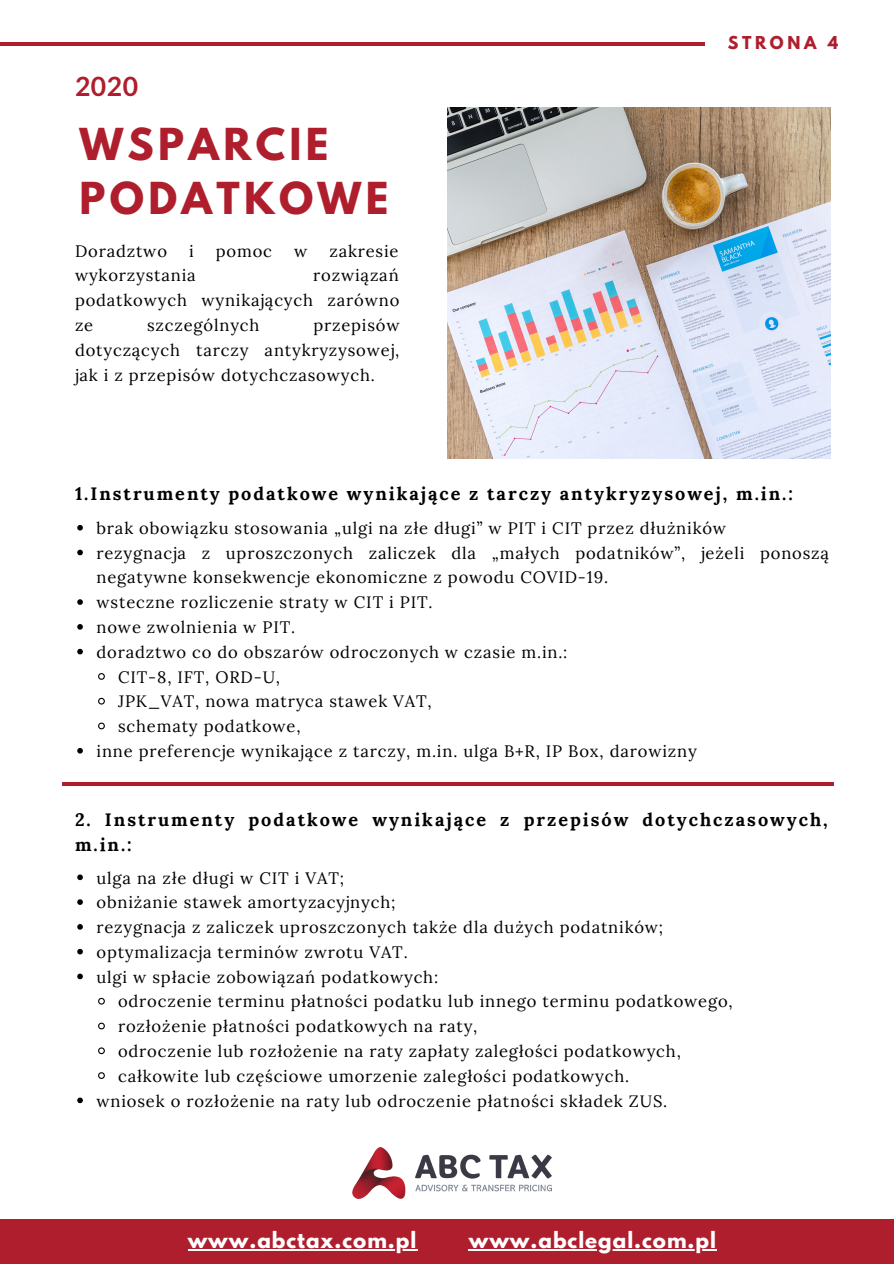
<style>
.page{position:relative;width:894px;height:1264px;background:#fff}
.page>*{position:absolute;margin:0;border:0;box-sizing:border-box;transform-origin:0 0}
.t1{font:700 39px/54px "League Spartan";letter-spacing:.11em;color:#af1e2d}
.t2{font:700 26.55px "Lato";color:#af1e2d}
.t3{font:700 19.8px "League Spartan";letter-spacing:.05em;color:#fff}
.t4{font:700 18px/24.8px "Lora";letter-spacing:.11em;color:#000}
.t5{font:16.5px/24.8px "Lora";letter-spacing:.05em;color:#000;text-align:justify}
.t6{font:700 15.75px "League Spartan";letter-spacing:.23em;color:#af1e2d}
</style>
<div class="page">
<div style="left:0;top:1219px;width:893px;height:44px;background:#af1e2d"></div>
<hr style="left:0;top:42px;width:704px;height:3px;background:#af1e2d">
<svg style="left:77px;top:874px;width:6px;height:6px"></svg>
<svg style="left:77px;top:899px;width:6px;height:5px"></svg>
<svg style="left:77px;top:924px;width:6px;height:5px"></svg>
<svg style="left:77px;top:948px;width:6px;height:6px"></svg>
<svg style="left:77px;top:973px;width:6px;height:6px"></svg>
<svg style="left:98px;top:997px;width:7px;height:8px"></svg>
<svg style="left:98px;top:1022px;width:7px;height:8px"></svg>
<svg style="left:98px;top:1047px;width:7px;height:8px"></svg>
<svg style="left:98px;top:1072px;width:7px;height:7px"></svg>
<svg style="left:77px;top:1097px;width:6px;height:6px"></svg>
<svg style="left:77px;top:525px;width:6px;height:5px"></svg>
<svg style="left:77px;top:549px;width:6px;height:6px"></svg>
<svg style="left:77px;top:599px;width:6px;height:6px"></svg>
<svg style="left:77px;top:624px;width:6px;height:5px"></svg>
<svg style="left:77px;top:649px;width:6px;height:5px"></svg>
<svg style="left:98px;top:673px;width:7px;height:7px"></svg>
<svg style="left:98px;top:697px;width:7px;height:8px"></svg>
<svg style="left:98px;top:722px;width:7px;height:8px"></svg>
<svg style="left:77px;top:748px;width:6px;height:5px"></svg>
<hr style="left:62px;top:782px;width:771px;height:3px;background:#af1e2d">
<img style="left:447px;top:108px;width:383px;height:350px">
<img style="left:352px;top:1147px;width:199px;height:52px">
<hr style="left:188px;top:1249px;width:229px;height:1px;background:#fff">
<hr style="left:468px;top:1249px;width:248px;height:1px;background:#fff">
<h2 class="t2" style="left:75px;top:70px;width:65px">2020</h2>
<h1 class="t1" style="left:80px;top:122px;width:310px">WSPARCIE<br>PODATKOWE</h1>
<p class="t5" style="left:75px;top:238px;width:93px">Doradztwo</p>
<p class="t5" style="left:189px;top:238px;width:6px">i</p>
<p class="t5" style="left:216px;top:238px;width:58px">pomoc</p>
<p class="t5" style="left:294px;top:238px;width:15px">w</p>
<p class="t5" style="left:329px;top:238px;width:71px">zakresie</p>
<p class="t5" style="left:75px;top:263px;width:122px">wykorzystania</p>
<p class="t5" style="left:75px;top:263px;width:326px;text-indent:238px">rozwiązań podatkowych wynikających zarówno ze</p>
<p class="t5" style="left:75px;top:312px;width:326px;text-indent:238px">przepisów dotyczących tarczy antykryzysowej, jak i z przepisów dotychczasowych.</p>
<p class="t5" style="left:147px;top:312px;width:114px">szczególnych</p>
<p class="t6" style="left:727px;top:34px;width:112px">STRONA 4</p>
<p class="t4" style="left:75px;top:481px;width:719px">1.Instrumenty podatkowe wynikające z tarczy antykryzysowej, m.in.:</p>
<p class="t5" style="left:96px;top:515px;width:631px">brak obowiązku stosowania „ulgi na złe długi” w PIT i CIT przez dłużników</p>
<p class="t5" style="left:96px;top:540px;width:733px">rezygnacja z uproszczonych zaliczek dla „małych podatników”, jeżeli ponoszą</p>
<p class="t5" style="left:96px;top:565px;width:513px">negatywne konsekwencje ekonomiczne z powodu COVID-19.</p>
<p class="t5" style="left:96px;top:590px;width:337px">wsteczne rozliczenie straty w CIT i PIT.</p>
<p class="t5" style="left:96px;top:614px;width:200px">nowe zwolnienia w PIT.</p>
<p class="t5" style="left:96px;top:639px;width:472px">doradztwo co do obszarów odroczonych w czasie m.in.:</p>
<p class="t5" style="left:118px;top:664px;width:163px">CIT-8, IFT, ORD-U,</p>
<p class="t5" style="left:118px;top:689px;width:315px">JPK_VAT, nowa matryca stawek VAT,</p>
<p class="t5" style="left:118px;top:713px;width:184px">schematy podatkowe,</p>
<p class="t5" style="left:96px;top:738px;width:601px">inne preferencje wynikające z tarczy, m.in. ulga B+R, IP Box, darowizny</p>
<p class="t4" style="left:75px;top:807px;width:754px">2. Instrumenty podatkowe wynikające z przepisów dotychczasowych, m.in.:</p>
<p class="t5" style="left:96px;top:865px;width:568px;text-align:left">ulga na złe długi w CIT i VAT;<br>obniżanie stawek amortyzacyjnych;<br>rezygnacja z zaliczek uproszczonych także dla dużych podatników; optymalizacja terminów zwrotu VAT.<br>ulgi w spłacie zobowiązań podatkowych:</p>
<p class="t5" style="left:118px;top:989px;width:616px">odroczenie terminu płatności podatku lub innego terminu podatkowego,</p>
<p class="t5" style="left:118px;top:1013px;width:361px">rozłożenie płatności podatkowych na raty,</p>
<p class="t5" style="left:118px;top:1038px;width:564px">odroczenie lub rozłożenie na raty zapłaty zaległości podatkowych,</p>
<p class="t5" style="left:118px;top:1063px;width:512px">całkowite lub częściowe umorzenie zaległości podatkowych.</p>
<p class="t5" style="left:96px;top:1088px;width:572px">wniosek o rozłożenie na raty lub odroczenie płatności składek ZUS.</p>
<p class="t3" style="left:188px;top:1230px;width:230px">www.abctax.com.pl</p>
<p class="t3" style="left:468px;top:1230px;width:248px">www.abclegal.com.pl</p>
</div>
